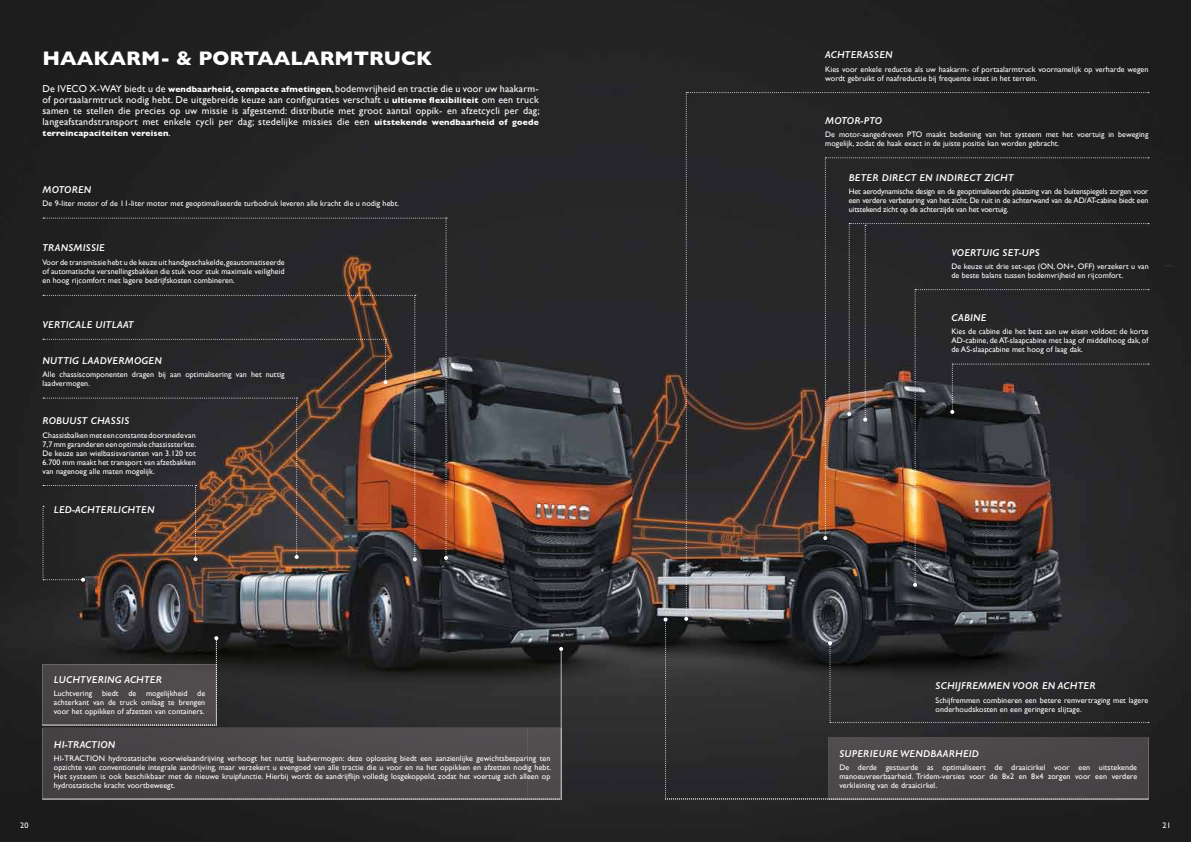
<style>
.page{position:relative;width:1191px;height:842px;background:#fff}
.page>*{position:absolute;margin:0;border:0;box-sizing:border-box;transform-origin:0 0}
.t1{font:700 20px "Gill Sans";color:#fff}
.t2{font:10px/11px "Gill Sans";letter-spacing:.02em;color:#fff;text-align:justify}
.t3{font:italic 600 10px "Gill Sans";letter-spacing:.02em;color:#fff}
.t4{font:italic 600 10px "Gill Sans";color:#fff}
.t5{font:700 8.5px "Gill Sans";letter-spacing:.02em;color:#fff}
.t6{font:8px/9px "Gill Sans";letter-spacing:.01em;color:#fff;text-align:justify}
.s1{font-weight:700;font-size:8.5px}
.s2{font-weight:400;font-size:10px}
</style>
<div class="page">
<img style="left:0;top:0;width:1191px;height:842px">
<img style="left:43px;top:218px;width:405px;height:364px">
<svg style="left:43px;top:636px;width:520px;height:163px;background:#3c393b"></svg>
<svg style="left:663px;top:92px;width:486px;height:707px;background:#342f2f"></svg>
<h1 class="t1" style="left:43px;top:42px;width:391px">HAAKARM- &amp; PORTAALARMTRUCK</h1>
<p class="t2" style="left:43px;top:83px;width:499px">De IVECO X-WAY biedt u de <span class="s1">wendbaarheid, compacte afmetingen</span>, bodemvrijheid en tractie die u voor uw haakarm&shy;of portaalarmtruck nodig hebt. De uitgebreide keuze aan configuraties verschaft u <span class="s1">ultieme flexibiliteit</span> om een truck samen te stellen die precies op uw missie is afgestemd: distributie met groot aantal oppik- en afzetcycli per dag; langeafstandstransport met enkele cycli per dag; stedelijke missies die een <span class="s1">uitstekende wendbaarheid of goede</span></p>
<p class="t5" style="left:43px;top:126px;width:130px">terreincapaciteiten vereisen<span class="s2">.</span></p>
<p class="t3" style="left:43px;top:184px;width:50px">MOTOREN</p>
<p class="t6" style="left:43px;top:199px;width:358px">De 9-liter motor of de 11-liter motor met geoptimaliseerde turbodruk leveren alle kracht die u nodig hebt.</p>
<p class="t3" style="left:43px;top:242px;width:64px">TRANSMISSIE</p>
<p class="t6" style="left:43px;top:257px;width:244px">Voor de transmissie hebt u de keuze uit handgeschakelde, geautomatiseerde of automatische versnellingsbakken die stuk voor stuk maximale veiligheid en hoog rijcomfort met lagere bedrijfskosten combineren.</p>
<p class="t3" style="left:43px;top:318px;width:93px">VERTICALE UITLAAT</p>
<p class="t3" style="left:43px;top:354px;width:121px">NUTTIG LAADVERMOGEN</p>
<p class="t6" style="left:43px;top:370px;width:244px">Alle chassiscomponenten dragen bij aan optimalisering van het nuttig laadvermogen.</p>
<p class="t3" style="left:43px;top:415px;width:88px">ROBUUST CHASSIS</p>
<p class="t6" style="left:43px;top:430px;width:155px">Chassisbalken met een constante doorsnede van 7,7 mm garanderen een optimale chassissterkte.<br>De keuze aan wielbasisvarianten van 3.120 tot 6.700 mm maakt het transport van afzetbakken van nagenoeg alle maten mogelijk.</p>
<p class="t3" style="left:54px;top:504px;width:102px">LED-ACHTERLICHTEN</p>
<p class="t3" style="left:54px;top:673px;width:110px">LUCHTVERING ACHTER</p>
<p class="t6" style="left:54px;top:689px;width:153px">Luchtvering biedt de mogelijkheid de achterkant van de truck omlaag te brengen voor het oppikken of afzetten van containers.</p>
<p class="t3" style="left:54px;top:738px;width:63px">HI-TRACTION</p>
<p class="t6" style="left:54px;top:754px;width:499px">HI-TRACTION hydrostatische voorwielaandrijving verhoogt het nuttig laadvermogen: deze oplossing biedt een aanzienlijke gewichtsbesparing ten opzichte van conventionele integrale aandrijving, maar verzekert u evengoed van alle tractie die u voor en na het oppikken en afzetten nodig hebt.<br>Het systeem is ook beschikbaar met de nieuwe kruipfunctie. Hierbij wordt de aandrijflijn volledig losgekoppeld, zodat het voertuig zich alleen op hydrostatische kracht voortbeweegt.</p>
<p class="t3" style="left:825px;top:49px;width:69px">ACHTERASSEN</p>
<p class="t6" style="left:825px;top:64px;width:325px">Kies voor enkele reductie als uw haakarm- of portaalarmtruck voornamelijk op verharde wegen wordt gebruikt of naafreductie bij frequente inzet in het terrein.</p>
<p class="t4" style="left:825px;top:115px;width:58px">MOTOR-PTO</p>
<p class="t6" style="left:825px;top:130px;width:325px">De motor-aangedreven PTO maakt bediening van het systeem met het voertuig in beweging mogelijk, zodat de haak exact in de juiste positie kan worden gebracht.</p>
<p class="t3" style="left:849px;top:171px;width:166px">BETER DIRECT EN INDIRECT ZICHT</p>
<p class="t6" style="left:849px;top:187px;width:301px">Het aerodynamische design en de geoptimaliseerde plaatsing van de buitenspiegels zorgen voor een verdere verbetering van het zicht. De ruit in de achterwand van de AD/AT-cabine biedt een uitstekend zicht op de achterzijde van het voertuig.</p>
<p class="t3" style="left:951px;top:246px;width:90px">VOERTUIG SET-UPS</p>
<p class="t6" style="left:951px;top:261px;width:199px">De keuze uit drie set-ups (ON, ON+, OFF) verzekert u van de beste balans tussen bodemvrijheid en rijcomfort.</p>
<p class="t3" style="left:951px;top:312px;width:37px">CABINE</p>
<p class="t6" style="left:951px;top:327px;width:199px">Kies de cabine die het best aan uw eisen voldoet: de korte AD-cabine, de AT-slaapcabine met laag of middelhoog dak, of de AS-slaapcabine met hoog of laag dak.</p>
<p class="t3" style="left:935px;top:680px;width:161px">SCHIJFREMMEN VOOR EN ACHTER</p>
<p class="t6" style="left:935px;top:695px;width:214px">Schijfremmen combineren een betere remvertraging met lagere onderhoudskosten en een geringere slijtage.</p>
<p class="t3" style="left:839px;top:747px;width:141px">SUPERIEURE WENDBAARHEID</p>
<p class="t6" style="left:839px;top:763px;width:299px">De derde gestuurde as optimaliseert de draaicirkel voor een uitstekende manoeuvreerbaarheid. Tridem-versies voor de 8x2 en 8x4 zorgen voor een verdere verkleining van de draaicirkel.</p>
<p class="t6" style="left:20px;top:820px;width:10px">20</p>
<p class="t6" style="left:1162px;top:820px;width:10px">21</p>
</div>
